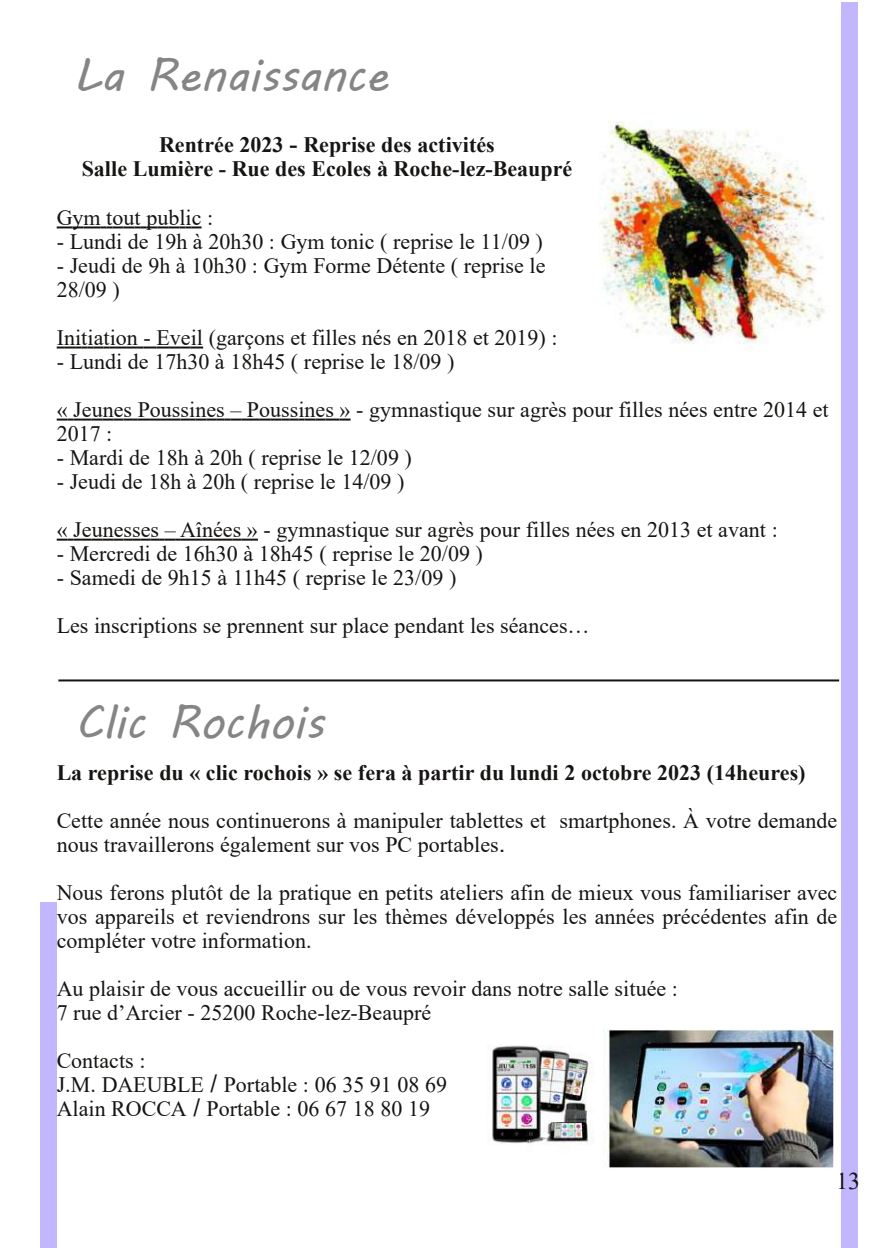
<style>
.page{position:relative;width:896px;height:1248px;background:#fff}
.page>*{position:absolute;margin:0;border:0;box-sizing:border-box;transform-origin:0 0}
.t1{font:46px "MV Boli";color:#858585}
.t2{font:24px "Times New Roman";color:#171513}
.t3{font:22px/24px "Times New Roman";color:#171513}
.t4{font:700 22px/24px "Times New Roman";color:#171513;text-align:center}
.s1{font-size:24px}
.s2{font-family:"Arial";font-size:24px}
</style>
<div class="page">
<svg style="left:57px;top:226px;width:144px;height:2px"></svg>
<svg style="left:57px;top:346px;width:146px;height:2px"></svg>
<svg style="left:57px;top:418px;width:293px;height:2px"></svg>
<svg style="left:57px;top:538px;width:201px;height:2px"></svg>
<div style="left:841px;top:2px;width:16px;height:1245px;background:#c2b6ff"></div>
<div style="left:41px;top:902px;width:16px;height:345px;background:#c2b6ff"></div>
<img style="left:599px;top:121px;width:226px;height:223px">
<hr style="left:58px;top:679px;width:781px;height:2px;background:#141414">
<img style="left:488px;top:1029px;width:346px;height:139px">
<h1 class="t1" style="left:73px;top:38px;width:316px">La Renaissance</h1>
<p class="t4" style="left:82px;top:133px;width:492px">Rentrée 2023 <span class="s1">-</span> Reprise des activités<br>Salle Lumière - Rue des Ecoles à Roche-lez-Beaupré</p>
<p class="t3" style="left:57px;top:205px;width:158px">Gym tout public :</p>
<p class="t3" style="left:57px;top:229px;width:488px">- Lundi de 19h à 20h30 : Gym tonic ( reprise le 11/09 )</p>
<p class="t3" style="left:57px;top:253px;width:490px">- Jeudi de 9h à 10h30 : Gym Forme Détente ( reprise le<br>28/09 )</p>
<p class="t3" style="left:57px;top:325px;width:502px">Initiation - Eveil (garçons et filles nés en 2018 et 2019) :</p>
<p class="t3" style="left:57px;top:337px;width:773px;line-height:48px">- Lundi de 17h30 à 18h45 ( reprise le 18/09 )<br>« Jeunes Poussines – Poussines » - gymnastique sur agrès pour filles nées entre 2014 et</p>
<p class="t3" style="left:57px;top:421px;width:57px">2017 :</p>
<p class="t3" style="left:57px;top:445px;width:357px">- Mardi de 18h à 20h ( reprise le 12/09 )</p>
<p class="t3" style="left:57px;top:457px;width:722px;line-height:48px">- Jeudi de 18h à 20h ( reprise le 14/09 )<br>« Jeunesses – Aînées » - gymnastique sur agrès pour filles nées en 2013 et avant :</p>
<p class="t3" style="left:57px;top:541px;width:428px">- Mercredi de 16h30 à 18h45 ( reprise le 20/09 )</p>
<p class="t3" style="left:57px;top:553px;width:534px;line-height:48px">- Samedi de 9h15 à 11h45 ( reprise le 23/09 )<br>Les inscriptions se prennent sur place pendant les séances…</p>
<h1 class="t1" style="left:75px;top:685px;width:250px">Clic Rochois</h1>
<p class="t4" style="left:57px;top:760px;width:750px">La reprise du « clic rochois » se fera à partir du lundi 2 octobre 2023 (14heures)</p>
<p class="t3" style="left:57px;top:808px;width:782px">Cette année nous continuerons à manipuler tablettes et smartphones. À votre demande nous travaillerons également sur vos PC portables<span class="s2">.</span></p>
<p class="t3" style="left:57px;top:880px;width:782px;text-align:justify">Nous ferons plutôt de la pratique en petits ateliers afin de mieux vous familiariser avec vos appareils et reviendrons sur les thèmes développés les années précédentes afin de compléter votre information.</p>
<p class="t3" style="left:57px;top:976px;width:623px">Au plaisir de vous accueillir ou de vous revoir dans notre salle située :<br>7 rue d’Arcier - 25200 Roche-lez-Beaupré</p>
<p class="t3" style="left:57px;top:1048px;width:392px">Contacts :<br>J.M. DAEUBLE <span class="s2">/</span> Portable : 06 35 91 08 69<br>Alain ROCCA <span class="s2">/</span> Portable : 06 67 18 80 19</p>
<p class="t2" style="left:836px;top:1167px;width:25px">13</p>
</div>
